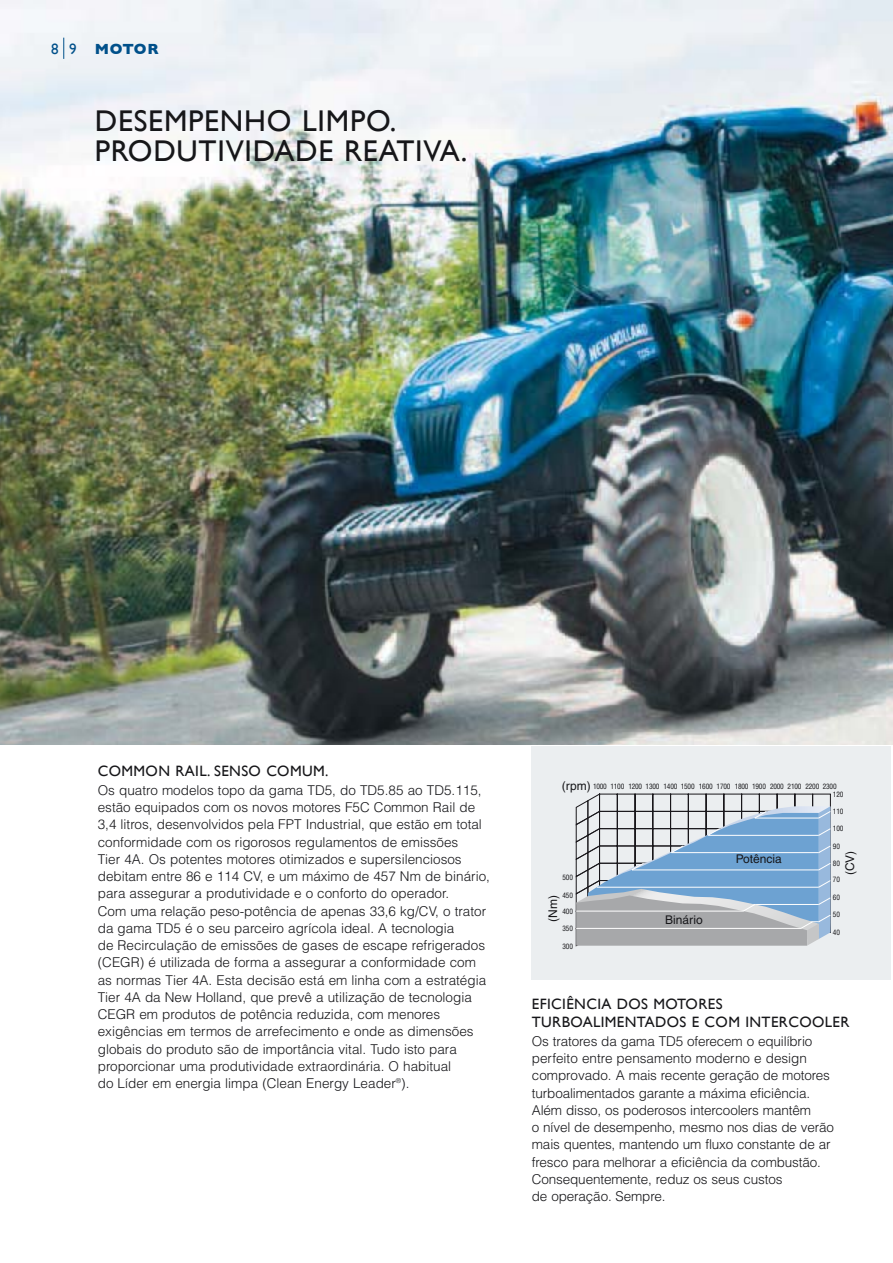
<style>
.page{position:relative;width:893px;height:1263px;background:#fff}
.page>*{position:absolute;margin:0;border:0;box-sizing:border-box;transform-origin:0 0}
.t1{font:30px/30px "Gill Sans";letter-spacing:.025em;color:#161619}
.t2{font:15px/17.2px "Gill Sans";letter-spacing:.025em;color:#161619}
.t3{font:700 15px "Gill Sans";letter-spacing:.02em;color:#00508a}
.t4{font:300 13.5px/17.2px "Helvetica";color:#161619}
.t5{font:12px "Helvetica";color:#161619}
.t6{font:condensed 7.2px "Helvetica";letter-spacing:-.025em;color:#161619}
.s1{font-weight:400}
</style>
<div class="page">
<img style="left:0;top:0;width:893px;height:744px">
<svg style="left:63px;top:38px;width:1px;height:21px"></svg>
<div style="left:531px;top:746px;width:359px;height:234px;background:#ebeef0"></div>
<svg style="left:576px;top:794px;width:255px;height:152px"></svg>
<p class="t3" style="left:51px;top:40px;width:109px"><span class="s1">8 9</span> MOTOR</p>
<h1 class="t1" style="left:95px;top:106px;width:374px">DESEMPENHO LIMPO.<br>PRODUTIVIDADE REATIVA.</h1>
<p class="t2" style="left:98px;top:762px;width:232px">COMMON RAIL. SENSO COMUM.</p>
<p class="t4" style="left:98px;top:783px;width:394px">Os quatro modelos topo da gama TD5, do TD5.85 ao TD5.115, estão equipados com os novos motores F5C Common Rail de 3,4 litros, desenvolvidos pela FPT Industrial, que estão em total conformidade com os rigorosos regulamentos de emissões<br>Tier 4A. Os potentes motores otimizados e supersilenciosos debitam entre 86 e 114 CV, e um máximo de 457 Nm de binário, para assegurar a produtividade e o conforto do operador.<br>Com uma relação peso-potência de apenas 33,6 kg/CV, o trator da gama TD5 é o seu parceiro agrícola ideal. A tecnologia<br>de Recirculação de emissões de gases de escape refrigerados (CEGR) é utilizada de forma a assegurar a conformidade com as normas Tier 4A. Esta decisão está em linha com a estratégia Tier 4A da New Holland, que prevê a utilização de tecnologia CEGR em produtos de potência reduzida, com menores exigências em termos de arrefecimento e onde as dimensões globais do produto são de importância vital. Tudo isto para proporcionar uma produtividade extraordinária. O habitual<br>do Líder em energia limpa (Clean Energy Leader<sup>®</sup>).</p>
<p class="t5" style="left:562px;top:782px;width:31px">(rpm)</p>
<p class="t6" style="left:593px;top:784px;width:245px">1000 1100 1200 1300 1400 1500 1600 1700 1800 1900 2000 2100 2200 2300</p>
<p class="t6" style="left:833px;top:792px;width:12px">120</p>
<p class="t6" style="left:833px;top:809px;width:12px">110</p>
<p class="t6" style="left:833px;top:825px;width:12px">100</p>
<p class="t6" style="left:562px;top:874px;width:12px">500</p>
<p class="t6" style="left:562px;top:893px;width:12px">450</p>
<p class="t5" style="left:548px;top:922px;width:28px;rotate:-90deg">(Nm)</p>
<p class="t6" style="left:562px;top:909px;width:12px">400</p>
<p class="t6" style="left:562px;top:926px;width:12px">350</p>
<p class="t6" style="left:562px;top:943px;width:12px">300</p>
<p class="t5" style="left:665px;top:915px;width:39px">Binário</p>
<p class="t5" style="left:736px;top:855px;width:48px">Potência</p>
<p class="t6" style="left:833px;top:844px;width:9px">90</p>
<p class="t6" style="left:833px;top:876px;width:9px">70</p>
<p class="t6" style="left:833px;top:894px;width:9px">60</p>
<p class="t6" style="left:833px;top:911px;width:9px">50</p>
<p class="t6" style="left:833px;top:929px;width:9px">40</p>
<p class="t5" style="left:845px;top:875px;width:26px;rotate:-90deg">(CV)</p>
<p class="t6" style="left:833px;top:861px;width:9px">80</p>
<p class="t2" style="left:532px;top:996px;width:319px">EFICIÊNCIA DOS MOTORES<br>TURBOALIMENTADOS E COM INTERCOOLER</p>
<p class="t4" style="left:532px;top:1034px;width:304px">Os tratores da gama TD5 oferecem o equilíbrio perfeito entre pensamento moderno e design comprovado. A mais recente geração de motores turboalimentados garante a máxima eficiência.<br>Além disso, os poderosos intercoolers mantêm<br>o nível de desempenho, mesmo nos dias de verão mais quentes, mantendo um fluxo constante de ar fresco para melhorar a eficiência da combustão.<br>Consequentemente, reduz os seus custos<br>de operação. Sempre.</p>
</div>
